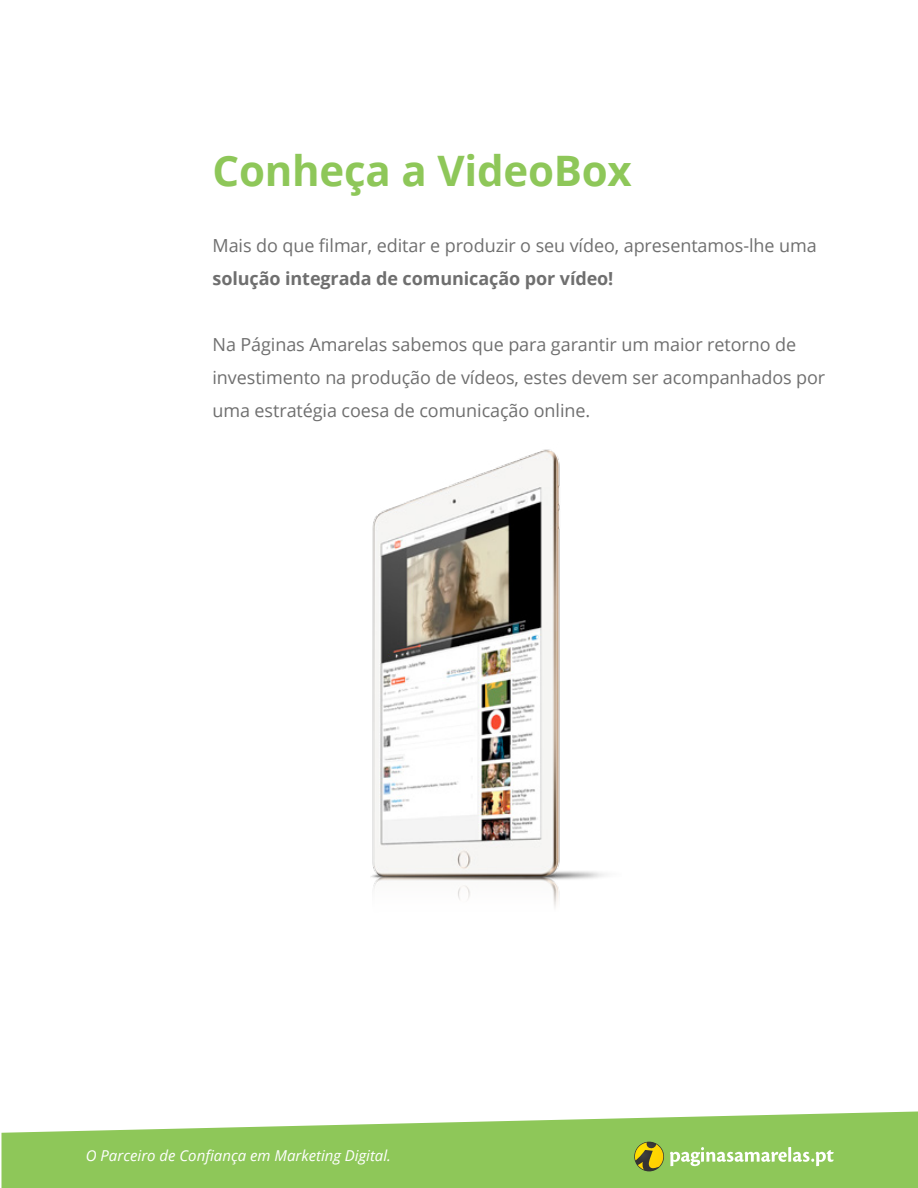
<style>
.page{position:relative;width:918px;height:1188px;background:#fff}
.page>*{position:absolute;margin:0;border:0;box-sizing:border-box;transform-origin:0 0}
.t1{font:700 42px "Open Sans";letter-spacing:-.005em;color:#8ec759}
.t2{font:18px/33px "Open Sans";letter-spacing:-.005em;color:#6f6f6f}
.t3{font:700 18px "Open Sans";letter-spacing:-.005em;color:#6f6f6f}
.t4{font:italic 15px "Open Sans";color:#fff}
</style>
<div class="page">
<svg style="left:2px;top:1112px;width:916px;height:76px;fill:#8ec759"></svg>
<svg style="left:634px;top:1142px;width:30px;height:29px"></svg>
<svg style="left:635px;top:1142px;width:28px;height:28px"></svg>
<svg style="left:670px;top:1147px;width:164px;height:19px"></svg>
<img style="left:371px;top:449px;width:234px;height:458px">
<h1 class="t1" style="left:213px;top:141px;width:421px">Conheça a VideoBox</h1>
<p class="t2" style="left:213px;top:229px;width:606px">Mais do que filmar, editar e produzir o seu vídeo, apresentamos-lhe uma</p>
<p class="t3" style="left:213px;top:266px;width:402px">solução integrada de comunicação por vídeo!</p>
<p class="t2" style="left:213px;top:328px;width:614px">Na Páginas Amarelas sabemos que para garantir um maior retorno de investimento na produção de vídeos, estes devem ser acompanhados por uma estratégia coesa de comunicação online.</p>
<p class="t4" style="left:86px;top:1146px;width:307px">O Parceiro de Confiança em Marketing Digital.</p>
</div>
